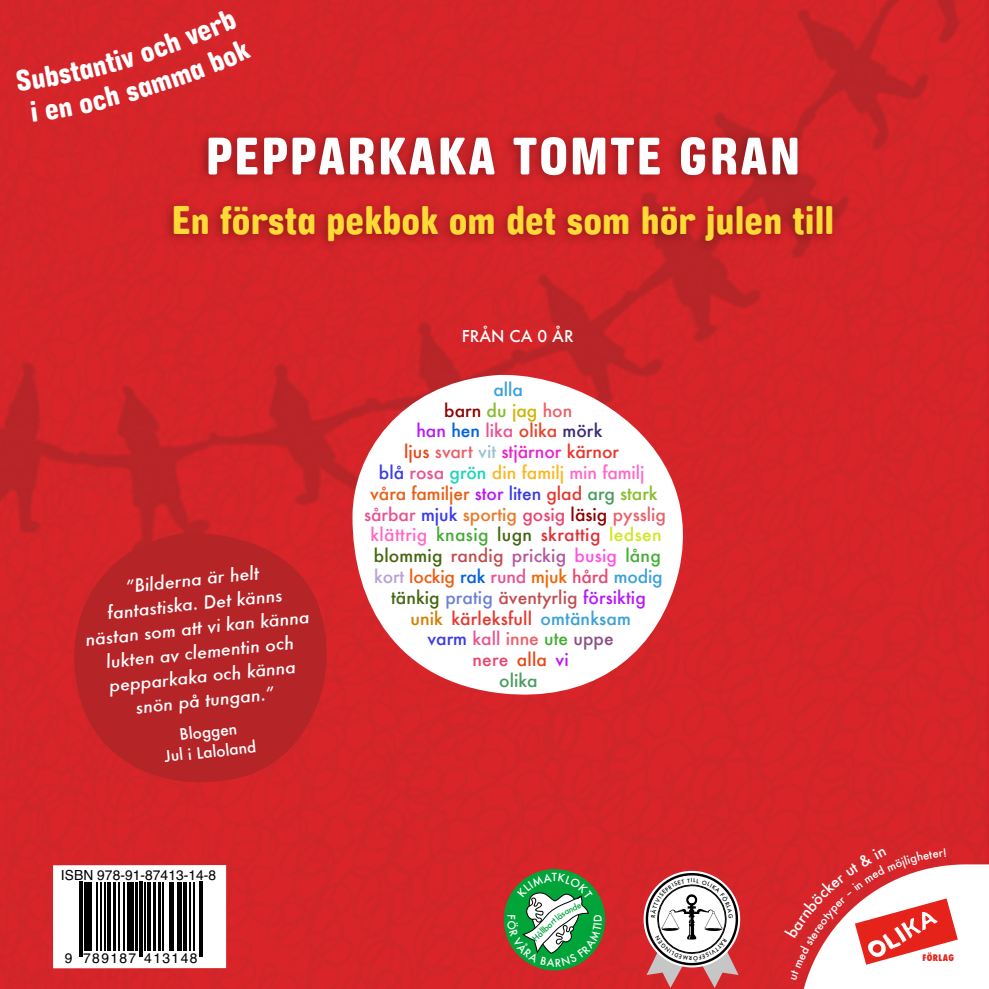
<style>
.page{position:relative;width:989px;height:989px;background:#d52529}
.page>*{position:absolute;margin:0;border:0;box-sizing:border-box;transform-origin:0 0}
.t1{font:63.9px "Ketchupa";letter-spacing:.03em;color:#fffeff}
.t2{font:48.6px "Ketchupa";color:#ffd936}
.t3{font:italic 500 17.55px/24.3px "Futura";color:#fff;text-align:center}
.t4{font:500 17.55px "Futura";letter-spacing:-.005em;color:#eb5e13}
.t5{font:500 17.55px "Futura";color:#e97a28}
.t6{font:500 17.55px "Futura";letter-spacing:.02em;color:#ff68c7}
.t7{font:500 17.55px "Futura";letter-spacing:.005em;color:#bf4e50}
.t8{font:500 17.55px "Futura";color:#fab721}
.t9{font:500 17.55px "Futura";letter-spacing:.01em;color:#446612}
.t10{font:500 17.55px "Futura";color:#eb22c6}
.t11{font:500 17.55px "Futura";letter-spacing:.01em;color:#e6372e}
.t12{font:500 17.55px "Futura";color:#e84329}
.t13{font:500 17.55px "Futura";color:#3b3be6}
.t14{font:500 17.55px "Futura";color:#8d0000}
.t15{font:500 17.55px "Futura";letter-spacing:.01em;color:#e94671}
.t16{font:500 17.55px "Futura";color:#4b9b5f}
.t17{font:500 17.55px "Futura";color:#3ba1d5}
.t18{font:500 15.97px "Futura";color:#fff}
.t19{font:500 15.53px/19.8px "Futura";color:#fff;text-align:center}
.t20{font:13.95px "Helvetica";color:#000}
.t21{font:13.95px "Helvetica";letter-spacing:.1em;color:#000}
.t22{font:500 10.8px "Futura";color:#fff}
.t23{font:800 condensed 8.78px "Futura";letter-spacing:.05em;color:#e5231b}
.t24{font:500 8.33px "Futura";color:#00a439}
.t25{font:500 5.4px "Futura";color:#000}
.s1{color:#84bc2a}
.s2{color:#d3b300}
.s3{color:#eb5f68}
.s4{color:#b717fb}
.s5{color:#0062dd}
.s6{color:#ea538d}
.s7{color:#3b2b75}
.s8{color:#e84716}
.s9{color:#9bc1d2}
.s10{color:#e6372e}
.s11{color:#3b3be6}
.s12{color:#19d5b9}
.s13{color:#ff68c7}
.s14{color:#4b9b5f}
.s15{color:#88bd29}
.s16{color:#ea518e}
.s17{color:#e94671}
.s18{color:#8d0000}
.s19{color:#45ac37}
.s20{color:#446612}
.s21{color:#e03138}
.s22{color:#d2e525}
.s23{color:#bf4e50}
.s24{color:#b4569c}
.s25{color:#ff53de}
.s26{color:#b8a1d5}
.s27{color:#ec6707}
.s28{color:#3ba1d5}
.s29{color:#6c80d1}
.s30{color:#d28000}
.s31{color:#8a5086}
</style>
<div class="page">
<svg style="left:62px;top:531px;width:283px;height:263px;background:#bf2428"></svg>
<div style="left:504px;top:869px;width:101px;height:101px;background:#00a439;border-radius:50%"></div>
<div style="left:53px;top:865px;width:173px;height:103px;background:#fff"></div>
<hr style="left:79px;top:881px;width:2px;height:76px;background:#000">
<hr style="left:82px;top:881px;width:1px;height:76px;background:#000">
<hr style="left:84px;top:881px;width:4px;height:69px;background:#000">
<hr style="left:89px;top:881px;width:3px;height:69px;background:#000">
<hr style="left:96px;top:881px;width:1px;height:69px;background:#000">
<hr style="left:100px;top:881px;width:1px;height:69px;background:#000">
<hr style="left:104px;top:881px;width:1px;height:69px;background:#000">
<hr style="left:107px;top:881px;width:3px;height:69px;background:#000">
<hr style="left:113px;top:881px;width:3px;height:69px;background:#000">
<hr style="left:118px;top:881px;width:2px;height:69px;background:#000">
<hr style="left:124px;top:881px;width:1px;height:69px;background:#000">
<hr style="left:127px;top:881px;width:2px;height:69px;background:#000">
<hr style="left:130px;top:881px;width:4px;height:69px;background:#000">
<hr style="left:135px;top:881px;width:3px;height:69px;background:#000">
<hr style="left:139px;top:881px;width:1px;height:76px;background:#000">
<hr style="left:142px;top:881px;width:1px;height:76px;background:#000">
<hr style="left:144px;top:881px;width:2px;height:69px;background:#000">
<hr style="left:147px;top:881px;width:4px;height:69px;background:#000">
<hr style="left:153px;top:881px;width:3px;height:69px;background:#000">
<hr style="left:159px;top:881px;width:2px;height:69px;background:#000">
<hr style="left:162px;top:881px;width:2px;height:69px;background:#000">
<hr style="left:169px;top:881px;width:1px;height:69px;background:#000">
<hr style="left:171px;top:881px;width:3px;height:69px;background:#000">
<hr style="left:177px;top:881px;width:2px;height:69px;background:#000">
<hr style="left:181px;top:881px;width:1px;height:69px;background:#000">
<hr style="left:183px;top:881px;width:4px;height:69px;background:#000">
<hr style="left:190px;top:881px;width:1px;height:69px;background:#000">
<hr style="left:194px;top:881px;width:1px;height:69px;background:#000">
<hr style="left:199px;top:881px;width:1px;height:76px;background:#000">
<hr style="left:201px;top:881px;width:2px;height:76px;background:#000">
<svg style="left:352px;top:375px;width:331px;height:319px"></svg>
<div style="left:161px;top:128px;width:680px;height:126px;background:#000;opacity:.31"></div>
<svg style="left:784px;top:847px;width:205px;height:142px"></svg>
<svg style="left:507px;top:872px;width:95px;height:94px"></svg>
<svg style="left:641px;top:868px;width:101px;height:120px"></svg>
<div style="left:16px;top:8px;width:235px;height:113px;background:#d42529"></div>
<h1 class="t1" style="left:206px;top:123px;width:596px">PEPPARKAKA TOMTE GRAN</h1>
<h2 class="t2" style="left:172px;top:195px;width:664px">En första pekbok om det som hör julen till</h2>
<p class="t3" style="left:79px;top:579px;width:227px;rotate:-6deg">”Bilderna är helt fantastiska. Det känns nästan som att vi kan känna lukten av clementin och pepparkaka och känna snön på tungan.”</p>
<p class="t19" style="left:161px;top:726px;width:94px;rotate:-6deg">Bloggen<br>Jul i Laloland</p>
<p class="t20" style="left:61px;top:864px;width:157px">ISBN 978-91-87413-14-8</p>
<p class="t21" style="left:65px;top:947px;width:134px">9 789187 413148</p>
<p class="t18" style="left:462px;top:325px;width:113px">FRÅN CA 0 ÅR</p>
<p class="t17" style="left:493px;top:377px;width:31px">alla</p>
<p class="t14" style="left:444px;top:398px;width:130px">barn <span class="s1">du</span> <span class="s2">jag</span> <span class="s3">hon</span></p>
<p class="t12" style="left:416px;top:419px;width:187px"><span class="s4">han</span> <span class="s5">hen</span> <span class="s6">lika</span> olika <span class="s7">mörk</span></p>
<p class="t10" style="left:404px;top:440px;width:216px"><span class="s8">ljus</span> <span class="s3">svart</span> <span class="s9">vit</span> stjärnor <span class="s10">kärnor</span></p>
<p class="t8" style="left:379px;top:460px;width:267px"><span class="s11">blå</span> <span class="s6">rosa</span> <span class="s12">grön</span> din familj <span class="s13">min familj</span></p>
<p class="t4" style="left:370px;top:481px;width:289px">våra familjer <span class="s4">stor</span> <span class="s11">liten</span> <span class="s10">glad</span> <span class="s14">arg</span> <span class="s15">stark</span></p>
<p class="t5" style="left:364px;top:502px;width:303px"><span class="s16">sårbar</span> <span class="s11">mjuk</span> sportig <span class="s17">gosig</span> <span class="s18">läsig</span> <span class="s3">pysslig</span></p>
<p class="t6" style="left:370px;top:523px;width:293px">klättrig <span class="s19">knasig</span> <span class="s20">lugn</span> <span class="s21">skrattig</span> <span class="s22">ledsen</span></p>
<p class="t9" style="left:374px;top:543px;width:289px">blommig <span class="s23">randig</span> <span class="s24">prickig</span> <span class="s25">busig</span> <span class="s19">lång</span></p>
<p class="t4" style="left:374px;top:564px;width:290px"><span class="s26">kort</span> lockig <span class="s5">rak</span> <span class="s16">rund</span> <span class="s27">mjuk</span> <span class="s17">hård</span> <span class="s28">modig</span></p>
<p class="t7" style="left:391px;top:585px;width:256px"><span class="s20">tänkig</span> <span class="s29">pratig</span> äventyrlig <span class="s4">försiktig</span></p>
<p class="t11" style="left:410px;top:606px;width:222px"><span class="s30">unik</span> kärleksfull <span class="s28">omtänksam</span></p>
<p class="t13" style="left:427px;top:627px;width:188px">varm <span class="s6">kall</span> <span class="s3">inne</span> <span class="s19">ute</span> <span class="s31">uppe</span></p>
<p class="t15" style="left:472px;top:647px;width:98px">nere <span class="s8">alla</span> <span class="s4">vi</span></p>
<p class="t16" style="left:499px;top:668px;width:40px">olika</p>
<p class="t22" style="left:552px;top:870px;width:7px">T</p>
<p class="t24" style="left:534px;top:931px;width:20px;rotate:-43deg">ållba</p>
<p class="t25" style="left:691px;top:876px;width:3px">I</p>
<p class="t23" style="left:922px;top:951px;width:33px">FÖRLAG</p>
</div>
